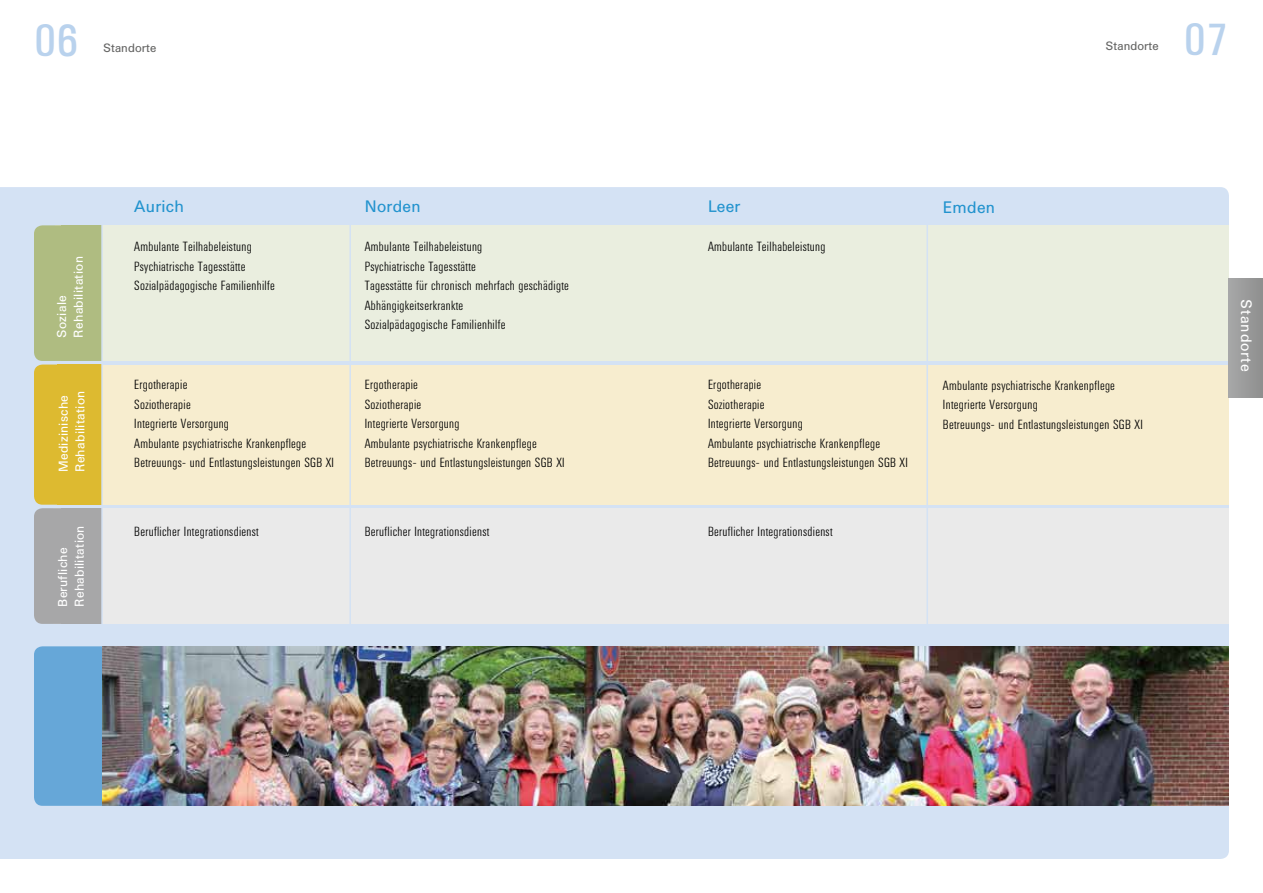
<style>
.page{position:relative;width:1263px;height:893px;background:#fff}
.page>*{position:absolute;margin:0;border:0;box-sizing:border-box;transform-origin:0 0}
.t1{font:45px "Univers Condensed BQ";color:#b9d2ed}
.t2{font:16.5px "Univers BQ";letter-spacing:.015em;color:#2293ce}
.t3{font:15px "Univers BQ";letter-spacing:.05em;color:#fff}
.t4{font:300 13.2px/19.5px "Univers Condensed BQ";letter-spacing:.025em;color:#000}
.t5{font:12.75px/16.5px "Univers BQ";letter-spacing:.015em;color:#fff}
.t6{font:12px "Univers BQ";color:#636362}
</style>
<div class="page">
<div style="left:0;top:187px;width:1229px;height:672px;background:#d4e2f4"></div>
<div style="left:34px;top:646px;width:506px;height:160px;background:#66a7d8;border-radius:9px"></div>
<div style="left:55px;top:225px;width:1174px;height:136px;background:#eaeedf"></div>
<div style="left:65px;top:365px;width:1164px;height:140px;background:#f7edcf"></div>
<div style="left:53px;top:508px;width:1176px;height:116px;background:#eaeaea"></div>
<img style="left:102px;top:646px;width:1127px;height:160px">
<div style="left:34px;top:225px;width:68px;height:136px;background:#afbc81;border-radius:9px"></div>
<div style="left:34px;top:365px;width:68px;height:140px;background:#ddba30;border-radius:9px"></div>
<div style="left:34px;top:508px;width:68px;height:116px;background:#a7a7a8;border-radius:9px"></div>
<div style="left:1229px;top:279px;width:34px;height:118px;background:#9a9a9a"></div>
<hr style="left:349px;top:225px;width:2px;height:402px;background:#d4e2f4">
<div style="left:62px;top:508px;width:40px;height:116px;background:#a7a7a8"></div>
<div style="left:58px;top:365px;width:44px;height:140px;background:#ddba30"></div>
<div style="left:62px;top:225px;width:40px;height:136px;background:#afbc81"></div>
<hr style="left:101px;top:225px;width:2px;height:403px;background:#d4e2f4">
<hr style="left:926px;top:222px;width:2px;height:402px;background:#d4e2f4">
<h1 class="t1" style="left:34px;top:16px;width:47px">06</h1>
<p class="t6" style="left:103px;top:41px;width:55px">Standorte</p>
<p class="t6" style="left:1105px;top:39px;width:55px">Standorte</p>
<h1 class="t1" style="left:1184px;top:15px;width:46px">07</h1>
<p class="t5" style="left:54px;top:338px;width:83px;rotate:-90deg">Soziale<br>Rehabilitation</p>
<p class="t5" style="left:55px;top:472px;width:83px;rotate:-90deg">Medizinische<br>Rehabilitation</p>
<p class="t5" style="left:55px;top:607px;width:83px;rotate:-90deg">Berufliche<br>Rehabilitation</p>
<p class="t2" style="left:134px;top:197px;width:51px">Aurich</p>
<p class="t4" style="left:134px;top:237px;width:142px">Ambulante Teilhabeleistung<br>Psychiatrische Tagesstätte<br>Sozialpädagogische Familienhilfe</p>
<p class="t4" style="left:134px;top:375px;width:201px">Ergotherapie<br>Soziotherapie<br>Integrierte Versorgung<br>Ambulante psychiatrische Krankenpflege<br>Betreuungs- und Entlastungsleistungen SGB XI</p>
<p class="t4" style="left:134px;top:522px;width:126px">Beruflicher Integrationsdienst</p>
<p class="t2" style="left:365px;top:197px;width:57px">Norden</p>
<p class="t4" style="left:365px;top:237px;width:205px">Ambulante Teilhabeleistung<br>Psychiatrische Tagesstätte<br>Tagesstätte für chronisch mehrfach geschädigte Abhängigkeitserkrankte<br>Sozialpädagogische Familienhilfe</p>
<p class="t4" style="left:365px;top:375px;width:201px">Ergotherapie<br>Soziotherapie<br>Integrierte Versorgung<br>Ambulante psychiatrische Krankenpflege<br>Betreuungs- und Entlastungsleistungen SGB XI</p>
<p class="t4" style="left:365px;top:522px;width:126px">Beruflicher Integrationsdienst</p>
<p class="t2" style="left:708px;top:197px;width:34px">Leer</p>
<p class="t4" style="left:708px;top:237px;width:119px">Ambulante Teilhabeleistung</p>
<p class="t2" style="left:943px;top:198px;width:54px">Emden</p>
<p class="t4" style="left:708px;top:375px;width:201px">Ergotherapie<br>Soziotherapie<br>Integrierte Versorgung<br>Ambulante psychiatrische Krankenpflege<br>Betreuungs- und Entlastungsleistungen SGB XI</p>
<p class="t4" style="left:708px;top:522px;width:126px">Beruflicher Integrationsdienst</p>
<p class="t4" style="left:943px;top:376px;width:201px">Ambulante psychiatrische Krankenpflege<br>Integrierte Versorgung<br>Betreuungs- und Entlastungsleistungen SGB XI</p>
<p class="t3" style="left:1255px;top:299px;width:74px;rotate:90deg">Standorte</p>
</div>
